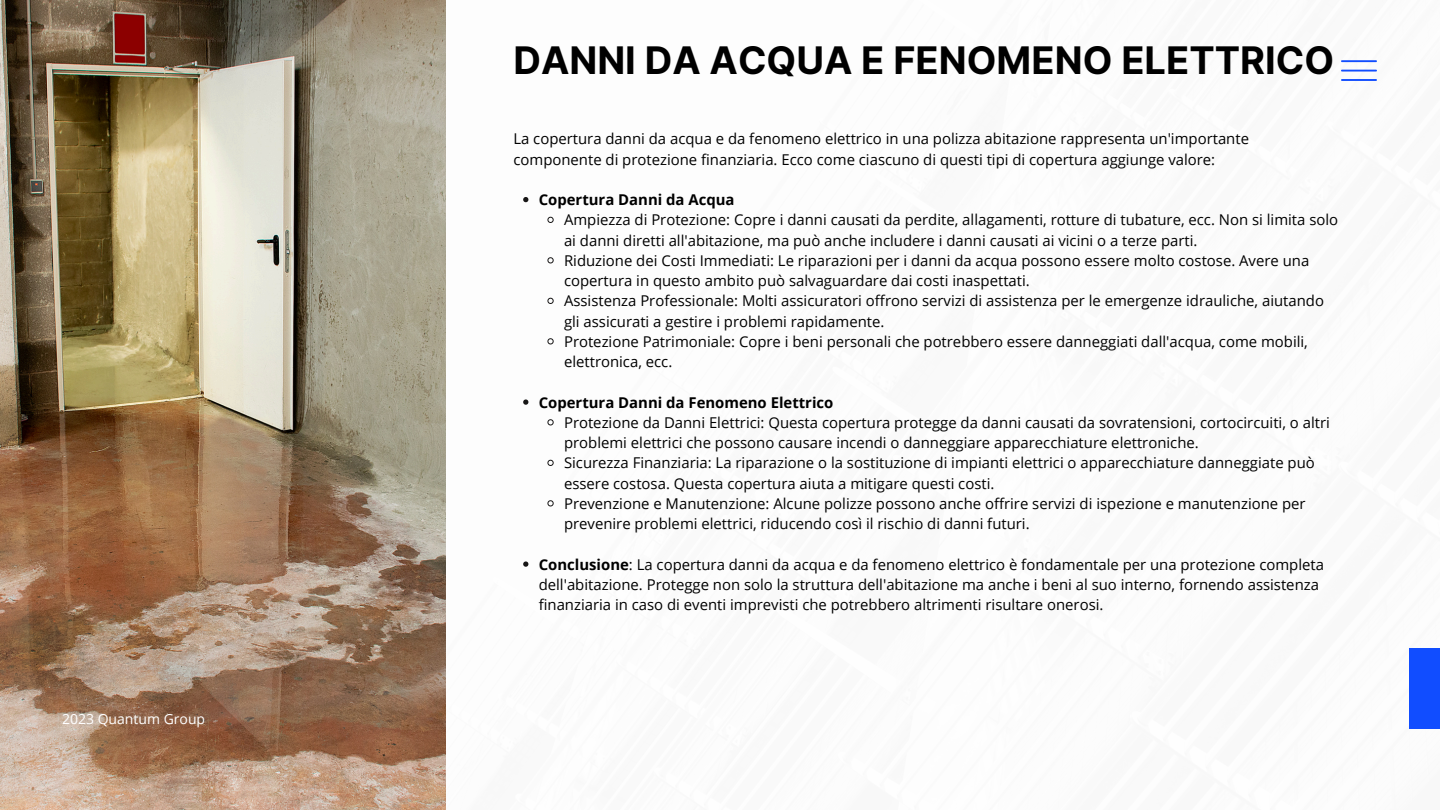
<style>
.page{position:relative;width:1440px;height:810px;background:#fff}
.page>*{position:absolute;margin:0;border:0;box-sizing:border-box;transform-origin:0 0}
.t1{font:700 38px "Inter";color:#000}
.t2{font:14.9px/20.2px "Open Sans";color:#000}
.t3{font:700 14.9px "Open Sans";color:#000}
.t4{font:14px "Open Sans";color:#fff}
.s1{font-weight:700}
</style>
<div class="page">
<svg style="left:1341px;top:60px;width:36px;height:21px"></svg>
<div style="left:1409px;top:648px;width:31px;height:81px;background:#114dff"></div>
<img style="left:0;top:0;width:446px;height:810px">
<svg style="left:523px;top:197px;width:5px;height:5px"></svg>
<svg style="left:547px;top:216px;width:7px;height:7px"></svg>
<svg style="left:547px;top:257px;width:7px;height:7px"></svg>
<svg style="left:547px;top:297px;width:7px;height:7px"></svg>
<svg style="left:547px;top:338px;width:7px;height:7px"></svg>
<svg style="left:523px;top:399px;width:5px;height:6px"></svg>
<svg style="left:547px;top:419px;width:7px;height:7px"></svg>
<svg style="left:547px;top:459px;width:7px;height:7px"></svg>
<svg style="left:547px;top:500px;width:7px;height:7px"></svg>
<svg style="left:523px;top:561px;width:5px;height:6px"></svg>
<p class="t4" style="left:62px;top:709px;width:145px">2023 Quantum Group</p>
<p class="t1" style="left:513px;top:37px;width:822px">DANNI DA ACQUA E FENOMENO ELETTRICO</p>
<p class="t2" style="left:513px;top:129px;width:737px">La copertura danni da acqua e da fenomeno elettrico in una polizza abitazione rappresenta un'importante componente di protezione finanziaria. Ecco come ciascuno di questi tipi di copertura aggiunge valore:</p>
<p class="t3" style="left:539px;top:189px;width:197px">Copertura Danni da Acqua</p>
<p class="t2" style="left:564px;top:210px;width:776px">Ampiezza di Protezione: Copre i danni causati da perdite, allagamenti, rotture di tubature, ecc. Non si limita solo ai danni diretti all'abitazione, ma può anche includere i danni causati ai vicini o a terze parti.</p>
<h1 class="t2" style="left:564px;top:250px;width:747px">Riduzione dei Costi Immediati: Le riparazioni per i danni da acqua possono essere molto costose. Avere una copertura in questo ambito può salvaguardare dai costi inaspettati.</h1>
<p class="t2" style="left:564px;top:291px;width:762px">Assistenza Professionale: Molti assicuratori offrono servizi di assistenza per le emergenze idrauliche, aiutando gli assicurati a gestire i problemi rapidamente.</p>
<p class="t2" style="left:564px;top:331px;width:745px">Protezione Patrimoniale: Copre i beni personali che potrebbero essere danneggiati dall'acqua, come mobili, elettronica, ecc.</p>
<p class="t3" style="left:539px;top:392px;width:296px">Copertura Danni da Fenomeno Elettrico</p>
<p class="t2" style="left:564px;top:412px;width:767px">Protezione da Danni Elettrici: Questa copertura protegge da danni causati da sovratensioni, cortocircuiti, o altri problemi elettrici che possono causare incendi o danneggiare apparecchiature elettroniche.</p>
<p class="t2" style="left:564px;top:453px;width:752px">Sicurezza Finanziaria: La riparazione o la sostituzione di impianti elettrici o apparecchiature danneggiate può essere costosa. Questa copertura aiuta a mitigare questi costi.</p>
<p class="t2" style="left:564px;top:493px;width:743px">Prevenzione e Manutenzione: Alcune polizze possono anche offrire servizi di ispezione e manutenzione per prevenire problemi elettrici, riducendo così il rischio di danni futuri.</p>
<p class="t2" style="left:539px;top:554px;width:787px"><span class="s1">Conclusione</span>: La copertura danni da acqua e da fenomeno elettrico è fondamentale per una protezione completa dell'abitazione. Protegge non solo la struttura dell'abitazione ma anche i beni al suo interno, fornendo assistenza finanziaria in caso di eventi imprevisti che potrebbero altrimenti risultare onerosi.</p>
</div>
